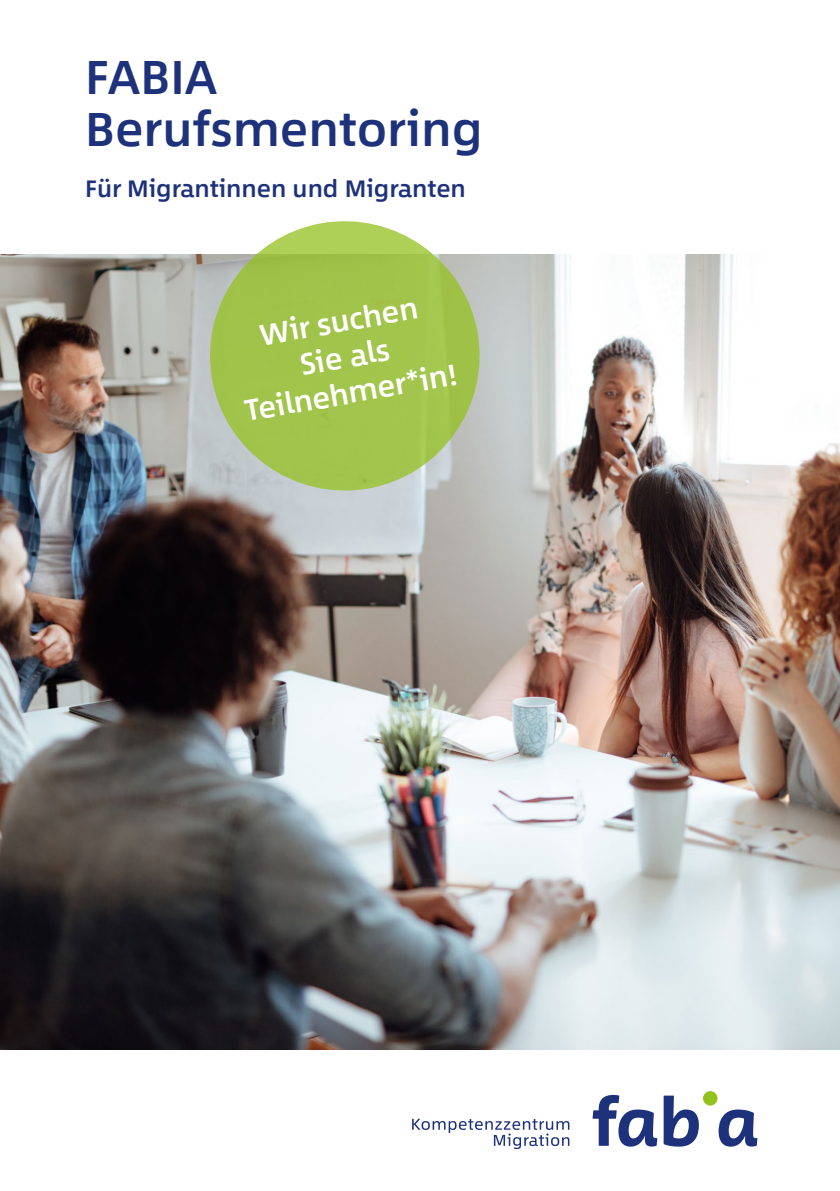
<style>
.page{position:relative;width:840px;height:1191px;background:#fff}
.page>*{position:absolute;margin:0;border:0;box-sizing:border-box;transform-origin:0 0}
.t1{font:500 48px/52px "Between 1";color:#1d327b}
.t2{font:500 30px/36px "Between 1";color:#fff;text-align:center}
.t3{font:500 24px "Between 1";color:#1d327b}
</style>
<div class="page">
<img style="left:0;top:254px;width:839px;height:795px">
<svg style="left:412px;top:1118px;width:157px;height:31px"></svg>
<svg style="left:592px;top:1095px;width:65px;height:51px"></svg>
<svg style="left:663px;top:1095px;width:35px;height:51px"></svg>
<svg style="left:718px;top:1109px;width:39px;height:37px"></svg>
<div style="left:702px;top:1091px;width:15px;height:14px;background:#95c11f;border-radius:50%"></div>
<svg style="left:199px;top:221px;width:291px;height:280px;background:#afc874"></svg>
<h1 class="t1" style="left:85px;top:50px;width:399px">FABIA<br>Berufsmentoring</h1>
<p class="t3" style="left:85px;top:174px;width:382px">Für Migrantinnen und Migranten</p>
<p class="t2" style="left:229px;top:322px;width:217px;rotate:-10deg">Wir suchen<br>Sie als<br>Teilnehmer*in!</p>
</div>
